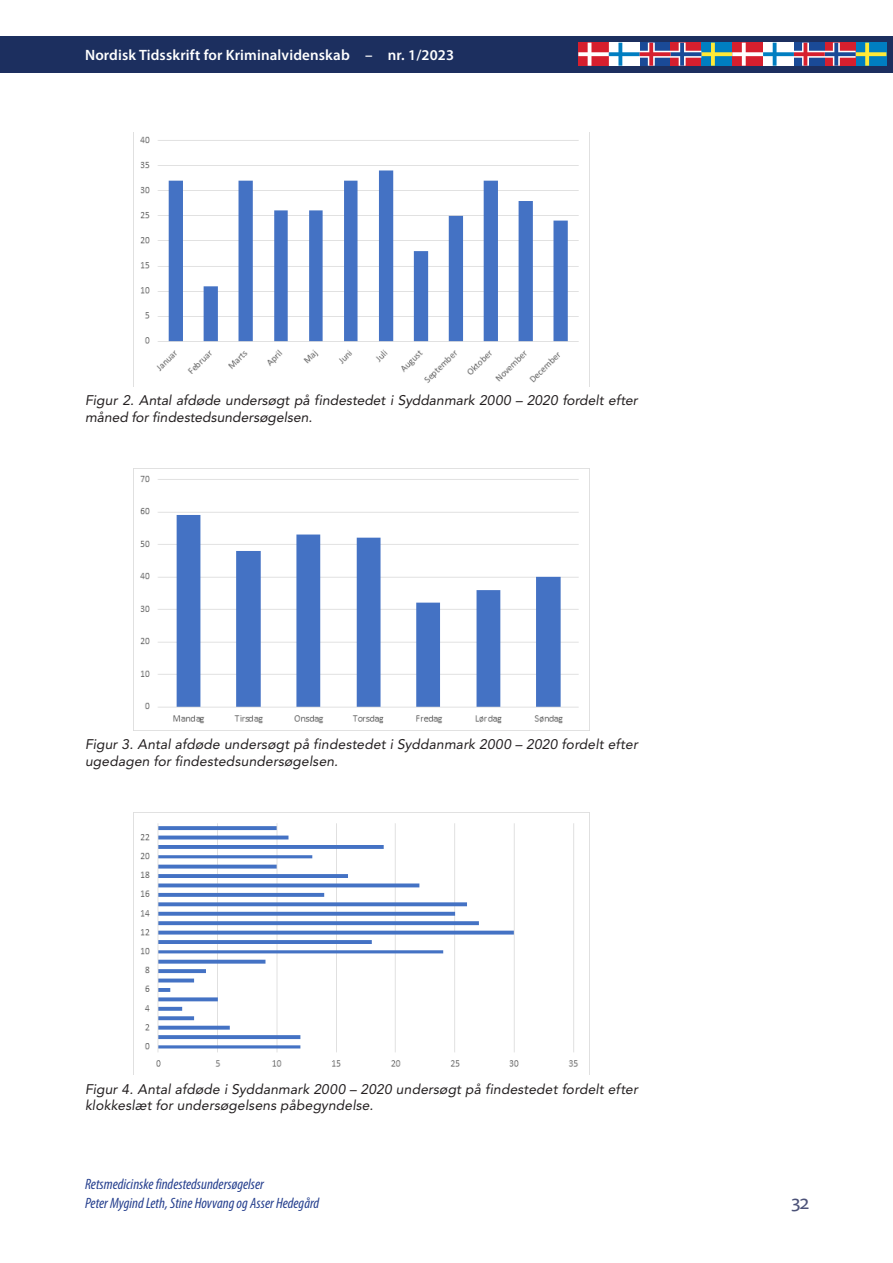
<style>
.page{position:relative;width:893px;height:1263px;background:#fff}
.page>*{position:absolute;margin:0;border:0;box-sizing:border-box;transform-origin:0 0}
.t1{font:21px "Myriad Pro";color:#4c5278}
.t2{font:italic condensed 15px/19px "Myriad Pro";color:#253f8e}
.t3{font:600 15px "Myriad Pro";letter-spacing:.01em;color:#fff}
.Figurtekst{font:italic 13.8px/16.5px "Avenir LT Std";letter-spacing:.005em;color:#231f20}
</style>
<div class="page">
<div style="left:0;top:36px;width:893px;height:36px;background:#1c2f5f"></div>
<svg style="left:578px;top:43px;width:308px;height:23px;background:#9a8196"></svg>
<img style="left:140px;top:136px;width:439px;height:247px">
<img style="left:140px;top:475px;width:439px;height:249px">
<img style="left:140px;top:823px;width:438px;height:244px">
<p class="t3" style="left:85px;top:45px;width:371px">Nordisk Tidsskrift for Kriminalvidenskab – nr. 1/2023</p>
<p class="Figurtekst" style="left:85px;top:392px;width:554px">Figur 2. Antal afdøde undersøgt på findestedet i Syddanmark 2000 – 2020 fordelt efter måned for findestedsundersøgelsen.</p>
<p class="Figurtekst" style="left:85px;top:737px;width:554px">Figur 3. Antal afdøde undersøgt på findestedet i Syddanmark 2000 – 2020 fordelt efter ugedagen for findestedsundersøgelsen.</p>
<p class="Figurtekst" style="left:85px;top:1081px;width:554px">Figur 4. Antal afdøde i Syddanmark 2000 – 2020 undersøgt på findestedet fordelt efter klokkeslæt for undersøgelsens påbegyndelse.</p>
<p class="t2" style="left:85px;top:1175px;width:236px">Retsmedicinske findestedsundersøgelser<br>Peter Mygind Leth, Stine Hovvang og Asser Hedegård</p>
<h1 class="t1" style="left:791px;top:1189px;width:19px">32</h1>
</div>
